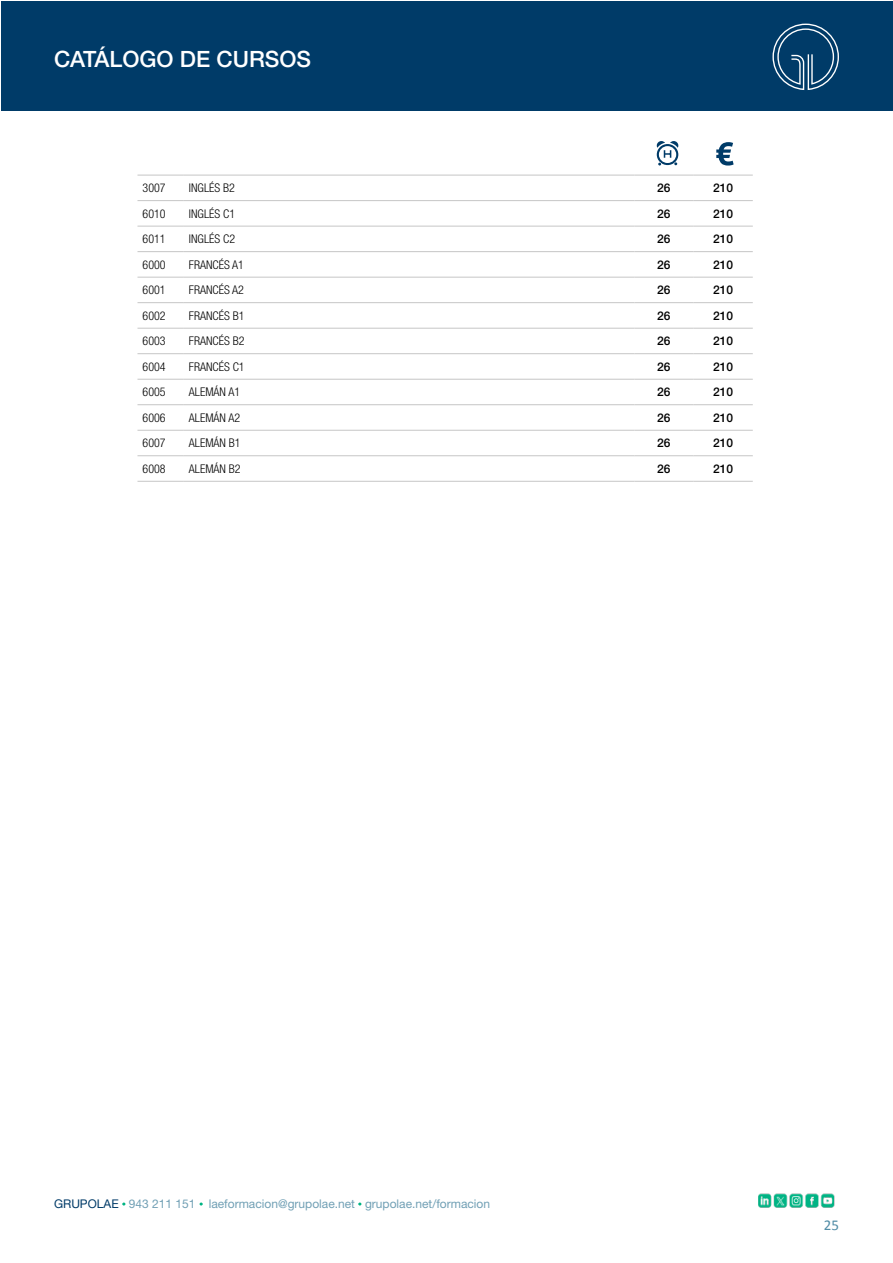
<style>
.page{position:relative;width:893px;height:1263px;background:#fff}
.page>*{position:absolute;margin:0;border:0;box-sizing:border-box;transform-origin:0 0}
.t1{font:500 22.5px "Helvetica Neue LT Std";color:#fff}
.t2{font:15px "Calibri";color:#518ca6}
.t3{font:300 condensed 12px "Helvetica Neue LT Std";color:#000}
.t4{font:12px "Helvetica Neue LT Std";color:#71a0b5}
.t5{font:500 12px "Helvetica Neue LT Std";color:#000}
.s1{color:#003b68}
</style>
<div class="page">
<div style="left:1px;top:1px;width:891px;height:110px;background:#003b68"></div>
<svg style="left:772px;top:23px;width:67px;height:67px"></svg>
<img style="left:758px;top:1193px;width:77px;height:15px">
<svg style="left:657px;top:141px;width:21px;height:24px"></svg>
<svg style="left:716px;top:142px;width:18px;height:24px"></svg>
<hr style="left:137px;top:175px;width:47px;height:1px;background:#c6c6c6">
<hr style="left:184px;top:175px;width:451px;height:1px;background:#c6c6c6">
<hr style="left:635px;top:175px;width:58px;height:1px;background:#c6c6c6">
<hr style="left:137px;top:200px;width:47px;height:1px;background:#c6c6c6">
<hr style="left:184px;top:200px;width:451px;height:1px;background:#c6c6c6">
<hr style="left:635px;top:200px;width:58px;height:1px;background:#c6c6c6">
<hr style="left:137px;top:226px;width:47px;height:1px;background:#c6c6c6">
<hr style="left:184px;top:226px;width:451px;height:1px;background:#c6c6c6">
<hr style="left:635px;top:226px;width:58px;height:1px;background:#c6c6c6">
<hr style="left:137px;top:251px;width:47px;height:1px;background:#c6c6c6">
<hr style="left:184px;top:251px;width:451px;height:1px;background:#c6c6c6">
<hr style="left:635px;top:251px;width:58px;height:1px;background:#c6c6c6">
<hr style="left:137px;top:277px;width:47px;height:1px;background:#c6c6c6">
<hr style="left:184px;top:277px;width:451px;height:1px;background:#c6c6c6">
<hr style="left:635px;top:277px;width:58px;height:1px;background:#c6c6c6">
<hr style="left:137px;top:302px;width:47px;height:1px;background:#c6c6c6">
<hr style="left:184px;top:302px;width:451px;height:1px;background:#c6c6c6">
<hr style="left:635px;top:302px;width:58px;height:1px;background:#c6c6c6">
<hr style="left:137px;top:328px;width:47px;height:1px;background:#c6c6c6">
<hr style="left:184px;top:328px;width:451px;height:1px;background:#c6c6c6">
<hr style="left:635px;top:328px;width:58px;height:1px;background:#c6c6c6">
<hr style="left:137px;top:353px;width:47px;height:1px;background:#c6c6c6">
<hr style="left:184px;top:353px;width:451px;height:1px;background:#c6c6c6">
<hr style="left:635px;top:353px;width:58px;height:1px;background:#c6c6c6">
<hr style="left:137px;top:379px;width:47px;height:1px;background:#c6c6c6">
<hr style="left:184px;top:379px;width:451px;height:1px;background:#c6c6c6">
<hr style="left:635px;top:379px;width:58px;height:1px;background:#c6c6c6">
<hr style="left:137px;top:404px;width:47px;height:1px;background:#c6c6c6">
<hr style="left:184px;top:404px;width:451px;height:1px;background:#c6c6c6">
<hr style="left:635px;top:404px;width:58px;height:1px;background:#c6c6c6">
<hr style="left:137px;top:430px;width:47px;height:1px;background:#c6c6c6">
<hr style="left:184px;top:430px;width:451px;height:1px;background:#c6c6c6">
<hr style="left:635px;top:430px;width:58px;height:1px;background:#c6c6c6">
<hr style="left:137px;top:455px;width:47px;height:1px;background:#c6c6c6">
<hr style="left:184px;top:455px;width:451px;height:1px;background:#c6c6c6">
<hr style="left:635px;top:455px;width:58px;height:1px;background:#c6c6c6">
<hr style="left:137px;top:481px;width:47px;height:1px;background:#c6c6c6">
<hr style="left:184px;top:481px;width:451px;height:1px;background:#c6c6c6">
<hr style="left:635px;top:481px;width:58px;height:1px;background:#c6c6c6">
<hr style="left:693px;top:175px;width:60px;height:1px;background:#c6c6c6">
<hr style="left:693px;top:200px;width:60px;height:1px;background:#c6c6c6">
<hr style="left:693px;top:226px;width:60px;height:1px;background:#c6c6c6">
<hr style="left:693px;top:251px;width:60px;height:1px;background:#c6c6c6">
<hr style="left:693px;top:277px;width:60px;height:1px;background:#c6c6c6">
<hr style="left:693px;top:302px;width:60px;height:1px;background:#c6c6c6">
<hr style="left:693px;top:328px;width:60px;height:1px;background:#c6c6c6">
<hr style="left:693px;top:353px;width:60px;height:1px;background:#c6c6c6">
<hr style="left:693px;top:379px;width:60px;height:1px;background:#c6c6c6">
<hr style="left:693px;top:404px;width:60px;height:1px;background:#c6c6c6">
<hr style="left:693px;top:430px;width:60px;height:1px;background:#c6c6c6">
<hr style="left:693px;top:455px;width:60px;height:1px;background:#c6c6c6">
<hr style="left:693px;top:481px;width:60px;height:1px;background:#c6c6c6">
<h1 class="t1" style="left:54px;top:45px;width:259px">CATÁLOGO DE CURSOS</h1>
<p class="t3" style="left:143px;top:181px;width:25px">3007</p>
<p class="t3" style="left:189px;top:181px;width:47px">INGLÉS B2</p>
<p class="t5" style="left:657px;top:181px;width:15px">26</p>
<p class="t5" style="left:713px;top:181px;width:22px">210</p>
<p class="t3" style="left:143px;top:207px;width:25px">6010</p>
<p class="t3" style="left:189px;top:207px;width:48px">INGLÉS C1</p>
<p class="t5" style="left:657px;top:206px;width:15px">26</p>
<p class="t5" style="left:713px;top:206px;width:22px">210</p>
<p class="t3" style="left:143px;top:232px;width:25px">6011</p>
<p class="t3" style="left:189px;top:232px;width:48px">INGLÉS C2</p>
<p class="t5" style="left:657px;top:232px;width:15px">26</p>
<p class="t5" style="left:713px;top:232px;width:22px">210</p>
<p class="t3" style="left:143px;top:258px;width:25px">6000</p>
<p class="t3" style="left:189px;top:258px;width:57px">FRANCÉS A1</p>
<p class="t5" style="left:657px;top:257px;width:15px">26</p>
<p class="t5" style="left:713px;top:257px;width:22px">210</p>
<p class="t3" style="left:143px;top:283px;width:25px">6001</p>
<p class="t3" style="left:189px;top:283px;width:57px">FRANCÉS A2</p>
<p class="t5" style="left:657px;top:283px;width:15px">26</p>
<p class="t5" style="left:713px;top:283px;width:22px">210</p>
<p class="t3" style="left:143px;top:309px;width:25px">6002</p>
<p class="t3" style="left:189px;top:309px;width:57px">FRANCÉS B1</p>
<p class="t5" style="left:657px;top:308px;width:15px">26</p>
<p class="t5" style="left:713px;top:308px;width:22px">210</p>
<p class="t3" style="left:143px;top:334px;width:25px">6003</p>
<p class="t3" style="left:189px;top:334px;width:57px">FRANCÉS B2</p>
<p class="t5" style="left:657px;top:334px;width:15px">26</p>
<p class="t5" style="left:713px;top:334px;width:22px">210</p>
<p class="t3" style="left:143px;top:360px;width:25px">6004</p>
<p class="t3" style="left:189px;top:360px;width:57px">FRANCÉS C1</p>
<p class="t5" style="left:657px;top:359px;width:15px">26</p>
<p class="t5" style="left:713px;top:359px;width:22px">210</p>
<p class="t3" style="left:143px;top:385px;width:25px">6005</p>
<p class="t3" style="left:189px;top:385px;width:53px">ALEMÁN A1</p>
<p class="t5" style="left:657px;top:385px;width:15px">26</p>
<p class="t5" style="left:713px;top:385px;width:22px">210</p>
<p class="t3" style="left:143px;top:411px;width:25px">6006</p>
<p class="t3" style="left:189px;top:411px;width:53px">ALEMÁN A2</p>
<p class="t5" style="left:657px;top:410px;width:15px">26</p>
<p class="t5" style="left:713px;top:410px;width:22px">210</p>
<p class="t3" style="left:143px;top:436px;width:25px">6007</p>
<p class="t3" style="left:189px;top:436px;width:53px">ALEMÁN B1</p>
<p class="t5" style="left:657px;top:436px;width:15px">26</p>
<p class="t5" style="left:713px;top:436px;width:22px">210</p>
<p class="t3" style="left:143px;top:462px;width:25px">6008</p>
<p class="t3" style="left:189px;top:462px;width:53px">ALEMÁN B2</p>
<p class="t5" style="left:657px;top:461px;width:15px">26</p>
<p class="t5" style="left:713px;top:461px;width:22px">210</p>
<p class="t4" style="left:54px;top:1196px;width:438px"><span class="s1">GRUPOLAE</span> 943 211 151 laeformacion@grupolae.net grupolae.net/formacion</p>
<p class="t2" style="left:824px;top:1215px;width:17px">25</p>
</div>
